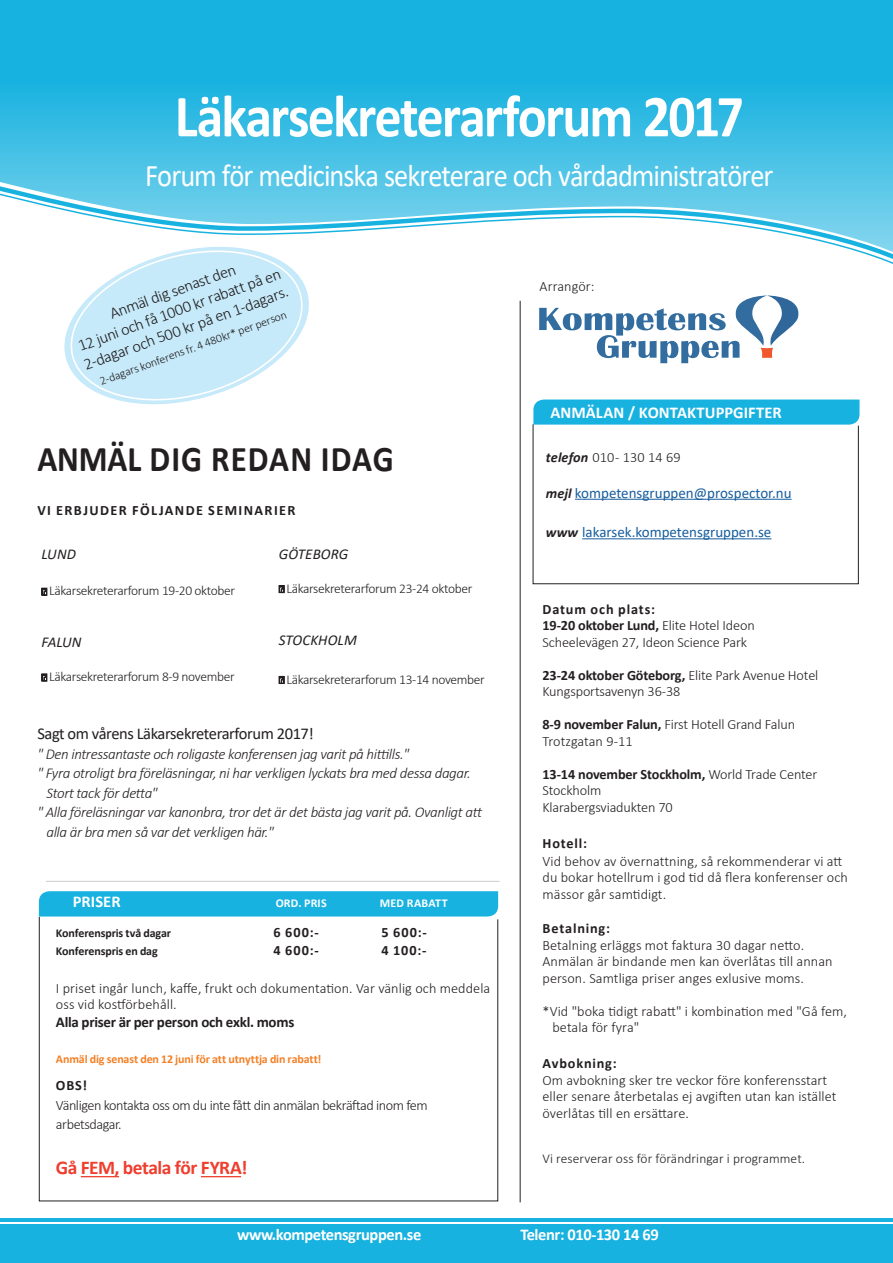
<style>
.page{position:relative;width:893px;height:1263px;background:#fff}
.page>*{position:absolute;margin:0;border:0;box-sizing:border-box;transform-origin:0 0}
.t1{font:700 60px "Calibri";letter-spacing:-.035em;color:#fff;scale:.9 1}
.t2{font:700 36.3px "Calibri";letter-spacing:.015em;color:#231f20;scale:.91 1}
.t3{font:31.5px "Calibri";letter-spacing:-.035em;color:#fff;scale:.9 1}
.t4{font:700 19.5px "Calibri";letter-spacing:-.025em;color:#ef3e2e}
.t5{font:300 16.5px/19.5px "Calibri";color:#231f20}
.t6{font:700 16.5px "Calibri";letter-spacing:-.025em;color:#fff}
.t7{font:16.5px "Calibri";letter-spacing:-.025em;color:#231f20}
.t8{font:700 16.5px "Calibri";letter-spacing:.005em;color:#fff}
.t9{font:italic 300 15px/19.5px "Calibri";letter-spacing:-.025em;color:#231f20}
.t10{font:15px "Calibri";color:#175d9e}
.t11{font:700 15px "Calibri";letter-spacing:-.02em;color:#231f20}
.t12{font:italic 15px "Calibri";letter-spacing:.005em;color:#231f20}
.t13{font:300 14.25px/16.5px "Calibri";letter-spacing:.005em;color:#231f20}
.t14{font:700 14.25px "Calibri";letter-spacing:-.01em;color:#231f20}
.t15{font:700 14.25px "Calibri";letter-spacing:.06em;color:#231f20}
.t16{font:300 14.25px/19.5px "Calibri";letter-spacing:-.03em;color:#231f20}
.t17{font:700 14.25px "Calibri";letter-spacing:.1em;color:#231f20}
.t18{font:300 13.5px "Calibri";letter-spacing:-.025em;color:#231f20}
.t19{font:300 13.5px "Calibri";letter-spacing:.005em;color:#231f20}
.t20{font:700 12px "Calibri";letter-spacing:-.01em;color:#f48026}
.t21{font:700 12px "Calibri";letter-spacing:-.01em;color:#231f20}
.t22{font:300 12px "Calibri";color:#231f20}
.t23{font:700 12px "Calibri";letter-spacing:.015em;color:#fff}
.s1{font-weight:700;font-style:italic}
.s2{font-weight:700;font-style:italic;font-size:14.25px;color:#231f20}
.s3{font-weight:300}
.s4{font-weight:700}
</style>
<div class="page">
<div style="left:0;top:1224px;width:893px;height:39px;background:#18b2e0"></div>
<hr style="left:520px;top:301px;width:1px;height:901px;background:#231f20">
<div style="left:39px;top:891px;width:459px;height:25px;background:#18b2e0"></div>
<svg style="left:39px;top:916px;width:459px;height:286px"></svg>
<hr style="left:81px;top:1176px;width:38px;height:1px;background:#ef3e2e">
<hr style="left:201px;top:1176px;width:40px;height:1px;background:#ef3e2e">
<hr style="left:46px;top:881px;width:454px;height:1px;background:#cbccce">
<hr style="left:0;top:1218px;width:893px;height:4px;background:#18b2e0">
<svg style="left:41px;top:588px;width:6px;height:8px"></svg>
<svg style="left:41px;top:674px;width:6px;height:7px"></svg>
<div style="left:533px;top:399px;width:326px;height:24px;background:#18b2e0"></div>
<svg style="left:532px;top:423px;width:327px;height:161px"></svg>
<hr style="left:575px;top:499px;width:217px;height:1px;background:#175d9e">
<hr style="left:582px;top:538px;width:189px;height:1px;background:#175d9e">
<svg style="left:0;top:0;width:893px;height:179px;background:#29b7e2"></svg>
<div style="left:0;top:179px;width:893px;height:10px;background:#5ac8e8"></div>
<svg style="left:0;top:189px;width:893px;height:75px"></svg>
<svg style="left:279px;top:585px;width:6px;height:8px"></svg>
<svg style="left:279px;top:676px;width:6px;height:8px"></svg>
<svg style="left:55px;top:236px;width:263px;height:28px"></svg>
<svg style="left:63px;top:241px;width:248px;height:164px"></svg>
<svg style="left:539px;top:295px;width:259px;height:68px"></svg>
<p class="t1" style="left:175px;top:74px;width:634px">Läkarsekreterarforum 2017</p>
<p class="t3" style="left:145px;top:153px;width:699px">Forum för medicinska sekreterare och vårdadministratörer</p>
<p class="t5" style="left:107px;top:305px;width:134px;rotate:-20deg">Anmäl dig senast den</p>
<p class="t5" style="left:74px;top:337px;width:218px;rotate:-20deg">12 juni och få 1000 kr rabatt på en<br>2-dagar och 500 kr på en 1-dagars.</p>
<p class="t22" style="left:98px;top:374px;width:199px;rotate:-20deg">2-dagars konferens fr. 4 480kr* per person</p>
<p class="t2" style="left:37px;top:434px;width:393px">ANMÄL DIG REDAN IDAG</p>
<p class="t17" style="left:37px;top:500px;width:260px">VI ERBJUDER FÖLJANDE SEMINARIER</p>
<p class="t12" style="left:42px;top:544px;width:36px">LUND</p>
<p class="t18" style="left:49px;top:582px;width:187px">Läkarsekreterarforum 19-20 oktober</p>
<p class="t12" style="left:42px;top:632px;width:42px">FALUN</p>
<p class="t18" style="left:49px;top:668px;width:187px">Läkarsekreterarforum 8-9 november</p>
<p class="t12" style="left:279px;top:543px;width:71px">GÖTEBORG</p>
<p class="t18" style="left:286px;top:580px;width:187px">Läkarsekreterarforum 23-24 oktober</p>
<p class="t12" style="left:279px;top:629px;width:80px">STOCKHOLM</p>
<p class="t18" style="left:286px;top:671px;width:200px">Läkarsekreterarforum 13-14 november</p>
<p class="t7" style="left:37px;top:722px;width:278px">Sagt om vårens Läkarsekreterarforum 2017!</p>
<p class="t9" style="left:37px;top:744px;width:373px">" Den intressantaste och roligaste konferensen jag varit på hittills."</p>
<p class="t9" style="left:46px;top:763px;width:426px;text-indent:-9px">" Fyra otroligt bra föreläsningar, ni har verkligen lyckats bra med dessa dagar.<br>Stort tack för detta"</p>
<p class="t9" style="left:46px;top:802px;width:437px;text-indent:-9px">" Alla föreläsningar var kanonbra, tror det är det bästa jag varit på. Ovanligt att alla är bra men så var det verkligen här."</p>
<p class="t6" style="left:73px;top:890px;width:49px">PRISER</p>
<p class="t23" style="left:276px;top:895px;width:53px">ORD. PRIS</p>
<p class="t23" style="left:380px;top:895px;width:69px">MED RABATT</p>
<p class="t21" style="left:56px;top:925px;width:117px">Konferenspris två dagar</p>
<p class="t15" style="left:273px;top:923px;width:47px">6 600:-</p>
<p class="t15" style="left:381px;top:923px;width:47px">5 600:-</p>
<p class="t21" style="left:56px;top:943px;width:103px">Konferenspris en dag</p>
<p class="t15" style="left:273px;top:941px;width:47px">4 600:-</p>
<p class="t15" style="left:381px;top:941px;width:47px">4 100:-</p>
<p class="t13" style="left:56px;top:980px;width:436px">I priset ingår lunch, kaffe, frukt och dokumentation. Var vänlig och meddela oss vid kostförbehåll.</p>
<p class="t11" style="left:56px;top:1012px;width:240px">Alla priser är per person och exkl. moms</p>
<p class="t20" style="left:56px;top:1051px;width:267px">Anmäl dig senast den 12 juni för att utnyttja din rabatt!</p>
<p class="t15" style="left:56px;top:1076px;width:33px">OBS!</p>
<p class="t16" style="left:56px;top:1095px;width:373px">Vänligen kontakta oss om du inte fått din anmälan bekräftad inom fem arbetsdagar.</p>
<p class="t4" style="left:56px;top:1154px;width:193px">Gå FEM, betala för FYRA!</p>
<p class="t13" style="left:540px;top:278px;width:57px">Arrangör:</p>
<p class="t8" style="left:550px;top:401px;width:233px">ANMÄLAN / KONTAKTUPPGIFTER</p>
<p class="t13" style="left:546px;top:448px;width:136px"><span class="s1">telefon</span> 010 - 130 14 69</p>
<p class="t10" style="left:546px;top:482px;width:247px"><span class="s2">mejl</span> kompetensgruppen@prospector.nu</p>
<p class="t10" style="left:546px;top:522px;width:227px"><span class="s2">www</span> lakarsek.kompetensgruppen.se</p>
<p class="t15" style="left:542px;top:599px;width:114px">Datum och plats:</p>
<p class="t14" style="left:542px;top:615px;width:214px">19-20 oktober Lund, <span class="s3">Elite Hotel Ideon</span></p>
<p class="t13" style="left:542px;top:633px;width:206px">Scheelevägen 27, Ideon Science Park</p>
<p class="t14" style="left:542px;top:665px;width:277px">23-24 oktober Göteborg, <span class="s3">Elite Park Avenue Hotel</span></p>
<p class="t13" style="left:542px;top:683px;width:139px">Kungsportsavenyn 36-38</p>
<p class="t13" style="left:542px;top:716px;width:254px"><span class="s4">8-9 november Falun,</span> First Hotell Grand Falun</p>
<p class="t13" style="left:542px;top:732px;width:92px">Trotzgatan 9-11</p>
<p class="t13" style="left:542px;top:765px;width:276px"><span class="s4">13-14 november Stockholm,</span> World Trade Center<br>Stockholm</p>
<p class="t13" style="left:542px;top:798px;width:132px">Klarabergsviadukten 70</p>
<p class="t15" style="left:542px;top:833px;width:46px">Hotell:</p>
<p class="t13" style="left:542px;top:852px;width:307px">Vid behov av övernattning, så rekommenderar vi att du bokar hotellrum i god tid då flera konferenser och mässor går samtidigt.</p>
<p class="t15" style="left:542px;top:918px;width:69px">Betalning:</p>
<p class="t13" style="left:542px;top:936px;width:292px">Betalning erläggs mot faktura 30 dagar netto.<br>Anmälan är bindande men kan överlåtas till annan person. Samtliga priser anges exlusive moms.</p>
<p class="t13" style="left:552px;top:1002px;width:296px;text-indent:-10px">*Vid "boka tidigt rabatt" i kombination med "Gå fem, betala för fyra"</p>
<p class="t15" style="left:542px;top:1053px;width:76px">Avbokning:</p>
<p class="t13" style="left:542px;top:1071px;width:296px">Om avbokning sker tre veckor före konferensstart eller senare återbetalas ej avgiften utan kan istället överlåtas till en ersättare.</p>
<p class="t19" style="left:542px;top:1150px;width:264px">Vi reserverar oss för förändringar i programmet.</p>
<p class="t6" style="left:237px;top:1222px;width:186px">www.kompetensgruppen.se</p>
<p class="t6" style="left:520px;top:1222px;width:140px">Telenr: 010-130 14 69</p>
</div>
